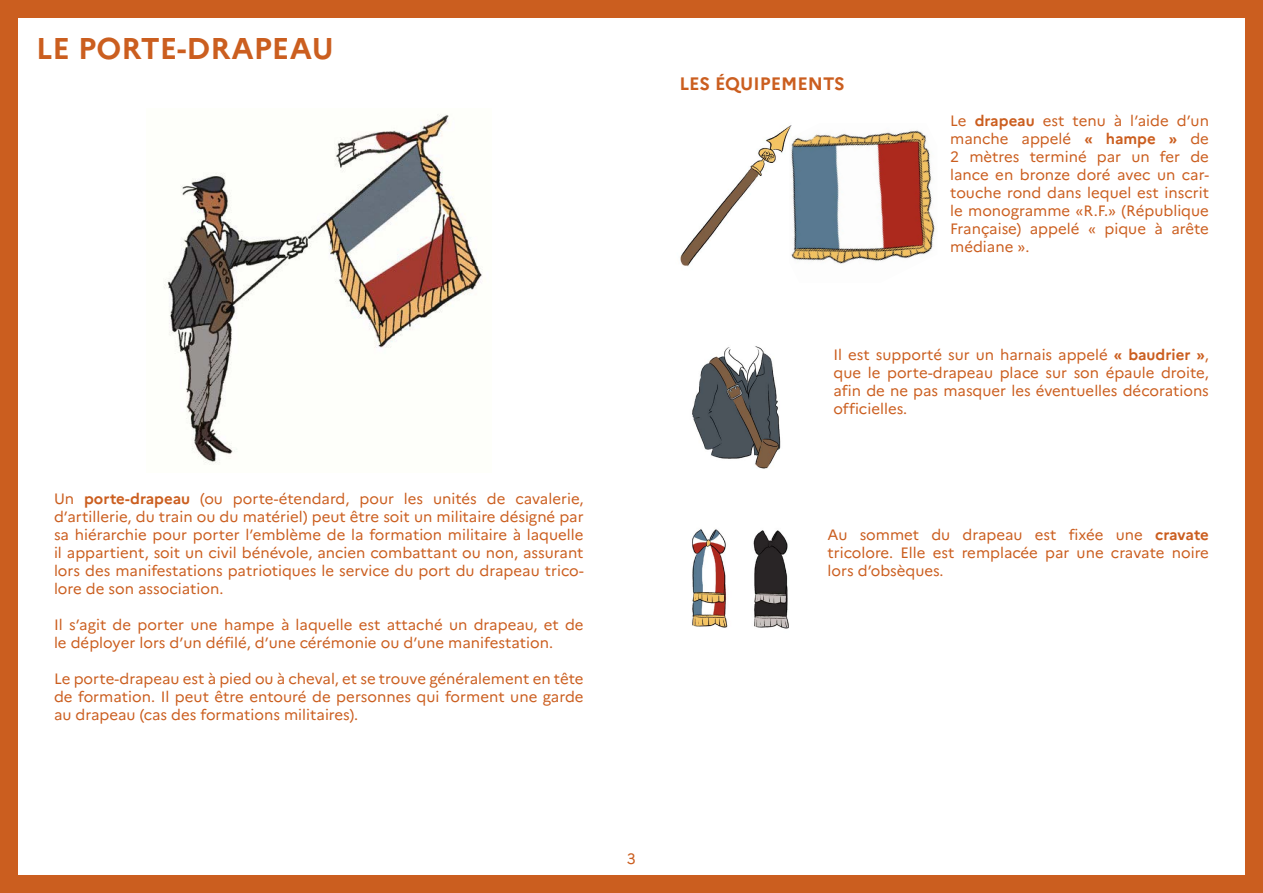
<style>
.page{position:relative;width:1263px;height:893px;background:#fff}
.page>*{position:absolute;margin:0;border:0;box-sizing:border-box;transform-origin:0 0}
.t1{font:700 30px "Marianne";color:#cb5e1f}
.t2{font:700 18px "Marianne";color:#cb5e1f}
.t3{font:15px/18px "Marianne";color:#cb5e1f;text-align:justify}
.s1{font-weight:700}
</style>
<div class="page">
<div style="left:0;top:0;width:1263px;height:893px;border:18px solid #cb5e1f"></div>
<img style="left:163px;top:114px;width:320px;height:351px">
<img style="left:692px;top:346px;width:89px;height:123px">
<img style="left:692px;top:529px;width:97px;height:100px">
<img style="left:680px;top:126px;width:109px;height:141px">
<img style="left:789px;top:125px;width:146px;height:139px">
<h1 class="t1" style="left:36px;top:30px;width:299px">LE PORTE-DRAPEAU</h1>
<p class="t3" style="left:54px;top:490px;width:531px">Un <span class="s1">porte-drapeau</span> (ou porte-étendard, pour les unités de cavalerie, d’artillerie, du train ou du matériel) peut être soit un militaire désigné par sa hiérarchie pour porter l’emblème de la formation militaire à laquelle il appartient, soit un civil bénévole, ancien combattant ou non, assurant lors des manifestations patriotiques le service du port du drapeau trico&shy;lore de son association.</p>
<p class="t3" style="left:54px;top:616px;width:531px">Il s’agit de porter une hampe à laquelle est attaché un drapeau, et de le déployer lors d’un défilé, d’une cérémonie ou d’une manifestation.</p>
<p class="t3" style="left:54px;top:670px;width:531px">Le porte-drapeau est à pied ou à cheval, et se trouve généralement en tête de formation. Il peut être entouré de personnes qui forment une garde au drapeau (cas des formations militaires).</p>
<p class="t2" style="left:679px;top:73px;width:167px">LES ÉQUIPEMENTS</p>
<p class="t3" style="left:950px;top:112px;width:260px">Le <span class="s1">drapeau</span> est tenu à l’aide d’un manche appelé <span class="s1">« hampe »</span> de 2 mètres terminé par un fer de lance en bronze doré avec un car&shy;touche rond dans lequel est inscrit le monogramme «R.F.» (République Française) appelé « pique à arête médiane ».</p>
<p class="t3" style="left:833px;top:346px;width:377px">Il est supporté sur un harnais appelé <span class="s1">« -baudrier »</span>, que le porte-drapeau place sur son épaule droite, afin de ne pas masquer les éventuelles décorations officielles.</p>
<p class="t3" style="left:827px;top:526px;width:383px">Au sommet du drapeau est fixée une <span class="s1">cravate </span>tricolore. Elle est remplacée par une cravate noire lors d’obsèques.</p>
<p class="t3" style="left:627px;top:850px;width:10px">3</p>
</div>
